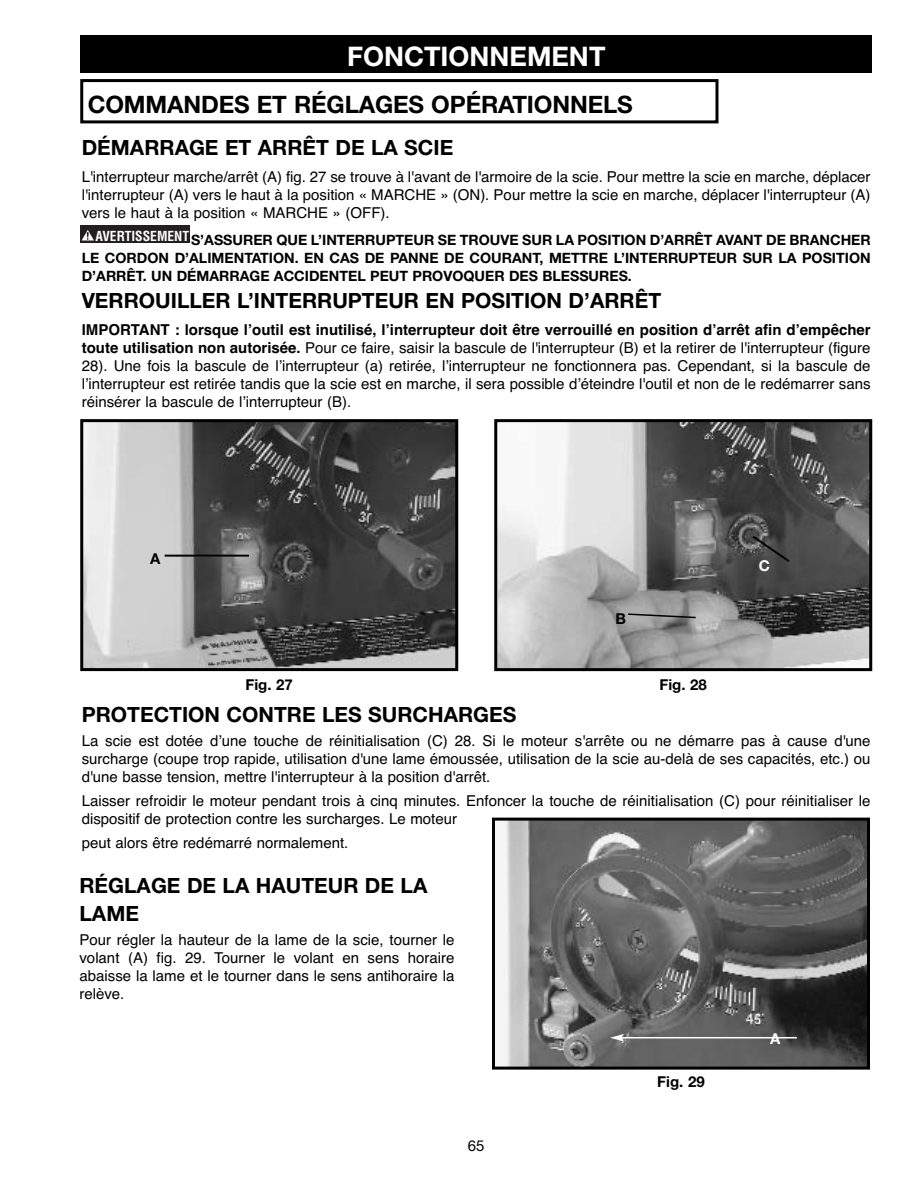
<style>
.page{position:relative;width:918px;height:1188px;background:#fff}
.page>*{position:absolute;margin:0;border:0;box-sizing:border-box;transform-origin:0 0}
.t1{font:700 27px "Helvetica Neue";color:#fff}
.t2{font:700 24px "Helvetica Neue";letter-spacing:-.005em;color:#000}
.t3{font:700 21px/28.5px "Helvetica Neue";color:#000}
.t4{font:15px/18px "Helvetica";color:#000;text-align:justify}
.t5{font:700 15px "Helvetica Neue";color:#000}
.t6{font:15px "Helvetica Neue";color:#000}
.t7{font:700 15px "Helvetica Neue";color:#fff}
.t8{font:700 14.25px/18px "Helvetica Neue";color:#000;text-align:justify}
.t9{font:700 condensed 13.5px "Helvetica";color:#fff}
.s1{font-weight:700}
</style>
<div class="page">
<img style="left:496px;top:822px;width:370px;height:244px">
<div style="left:492px;top:818px;width:378px;height:252px;border:3px solid #000"></div>
<hr style="left:621px;top:1037px;width:176px;height:1px;background:#fff">
<svg style="left:610px;top:1034px;width:14px;height:7px"></svg>
<img style="left:498px;top:423px;width:370px;height:244px">
<div style="left:494px;top:419px;width:378px;height:252px;border:3px solid #000"></div>
<img style="left:84px;top:423px;width:370px;height:244px">
<div style="left:80px;top:419px;width:378px;height:252px;border:3px solid #000"></div>
<hr style="left:165px;top:556px;width:84px;height:1px;background:#000">
<hr style="left:165px;top:555px;width:84px;height:1px;background:#000">
<svg style="left:627px;top:613px;width:70px;height:6px"></svg>
<svg style="left:752px;top:535px;width:38px;height:28px"></svg>
<div style="left:80px;top:35px;width:792px;height:38px;background:#000"></div>
<div style="left:80px;top:79px;width:638px;height:44px;border:3px solid #000"></div>
<div style="left:80px;top:225px;width:110px;height:18px;background:#231f20"></div>
<svg style="left:82px;top:230px;width:12px;height:11px"></svg>
<h1 class="t1" style="left:347px;top:47px;width:260px">FONCTIONNEMENT</h1>
<h2 class="t2" style="left:88px;top:96px;width:547px">COMMANDES ET RÉGLAGES OPÉRATIONNELS</h2>
<h3 class="t3" style="left:82px;top:135px;width:373px">DÉMARRAGE ET ARRÊT DE LA SCIE</h3>
<p class="t4" style="left:82px;top:169px;width:790px">L'interrupteur marche/arrêt (A) fig. 27 se trouve à l'avant de l'armoire de la scie. Pour mettre la scie en marche, déplacer l'interrupteur (A) vers le haut à la position « MARCHE » (ON). Pour mettre la scie en marche, déplacer l'interrupteur (A) vers le haut à la position « MARCHE » (OFF).</p>
<p class="t8" style="left:82px;top:232px;width:791px;text-indent:109px">S’ASSURER QUE L’INTERRUPTEUR SE TROUVE SUR LA POSITION D’ARRÊT AVANT DE BRANCHER LE CORDON D’ALIMENTATION. EN CAS DE PANNE DE COURANT, METTRE L’INTERRUPTEUR SUR LA POSITION D’ARRÊT. UN DÉMARRAGE ACCIDENTEL PEUT PROVOQUER DES BLESSURES.</p>
<h3 class="t3" style="left:82px;top:288px;width:581px">VERROUILLER L’INTERRUPTEUR EN POSITION D’ARRÊT</h3>
<p class="t4" style="left:82px;top:322px;width:791px"><span class="s1">IMPORTANT : lorsque l’outil est inutilisé, l’interrupteur doit être verrouillé en position d’arrêt afin d’empêcher toute utilisation non autorisée.</span> Pour ce faire, saisir la bascule de l'interrupteur (B) et la retirer de l'interrupteur (figure 28). Une fois la bascule de l’interrupteur (a) retirée, l’interrupteur ne fonctionnera pas. Cependant, si la bascule de l’interrupteur est retirée tandis que la scie est en marche, il sera possible d’éteindre l'outil et non de le redémarrer sans réinsérer la bascule de l’interrupteur (B).</p>
<p class="t9" style="left:95px;top:231px;width:95px">AVERTISSEMENT</p>
<p class="t5" style="left:150px;top:554px;width:12px">A</p>
<p class="t5" style="left:615px;top:613px;width:12px">B</p>
<p class="t5" style="left:246px;top:679px;width:49px">Fig. 27</p>
<p class="t5" style="left:660px;top:679px;width:49px">Fig. 28</p>
<p class="t7" style="left:759px;top:560px;width:13px">C</p>
<h3 class="t3" style="left:82px;top:702px;width:436px">PROTECTION CONTRE LES SURCHARGES</h3>
<p class="t4" style="left:82px;top:733px;width:790px">La scie est dotée d’une touche de réinitialisation (C) 28. Si le moteur s'arrête ou ne démarre pas à cause d'une surcharge (coupe trop rapide, utilisation d'une lame émoussée, utilisation de la scie au-delà de ses capacités, etc.) ou d'une basse tension, mettre l'interrupteur à la position d'arrêt.</p>
<p class="t4" style="left:82px;top:793px;width:790px">Laisser refroidir le moteur pendant trois à cinq minutes. Enfoncer la touche de réinitialisation (C) pour réinitialiser le dispositif de protection contre les surcharges. Le moteur</p>
<p class="t4" style="left:82px;top:835px;width:268px">peut alors être redémarré normalement.</p>
<h3 class="t3" style="left:80px;top:873px;width:349px">RÉGLAGE DE LA HAUTEUR DE LA<br>LAME</h3>
<p class="t4" style="left:80px;top:932px;width:376px">Pour régler la hauteur de la lame de la scie, tourner le volant (A) fig. 29. Tourner le volant en sens horaire abaisse la lame et le tourner dans le sens antihoraire la relève.</p>
<p class="t6" style="left:468px;top:1140px;width:18px">65</p>
<p class="t5" style="left:657px;top:1076px;width:49px">Fig. 29</p>
<p class="t7" style="left:770px;top:1033px;width:12px">A</p>
</div>
